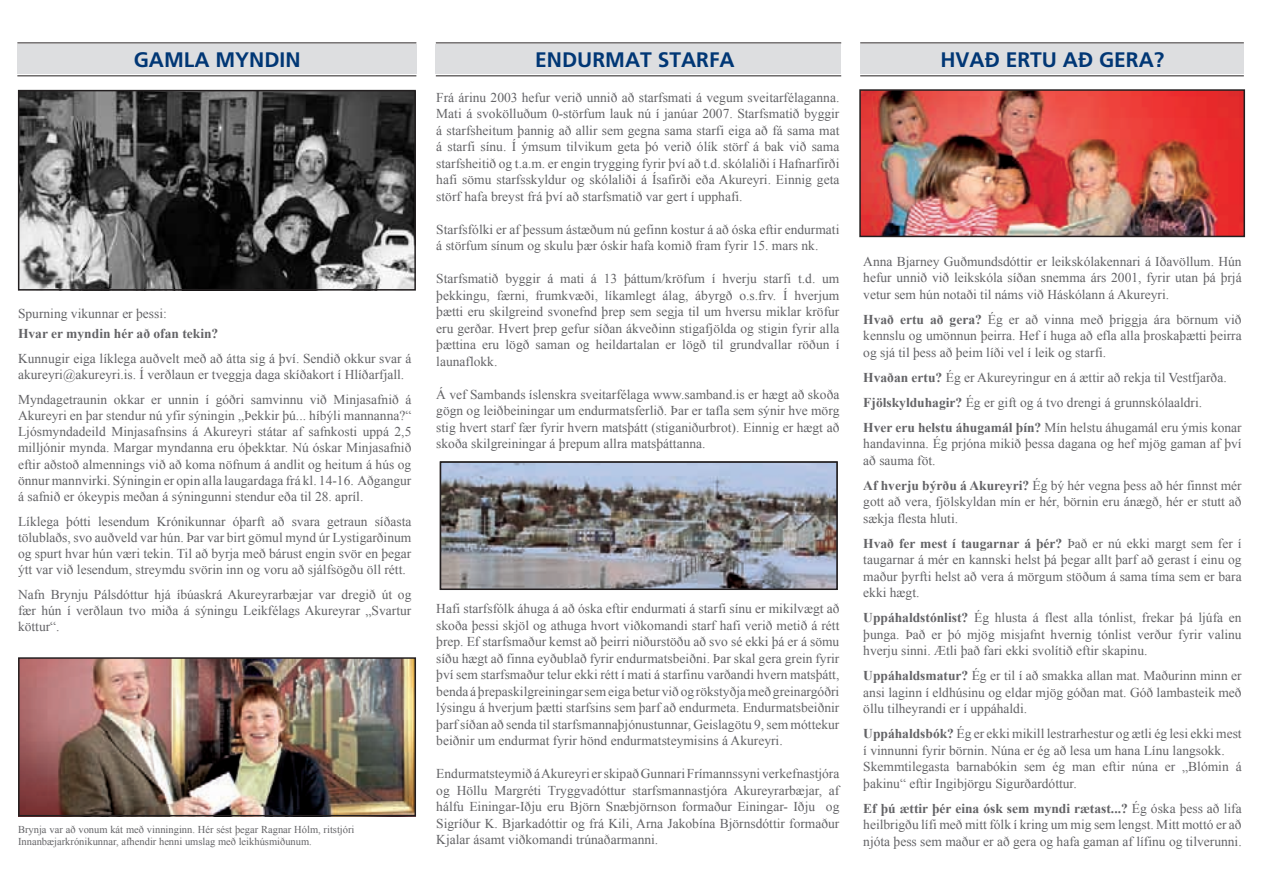
<style>
.page{position:relative;width:1263px;height:893px;background:#fff}
.page>*{position:absolute;margin:0;border:0;box-sizing:border-box;transform-origin:0 0}
.t1{font:700 21px "Frutiger";color:#013775}
.t2{font:13.5px/16.5px "Times New Roman";color:#636366;text-align:justify}
.t3{font:700 13.5px "Times New Roman";color:#636366}
.t4{font:10.5px/12.6px "Times New Roman";color:#636366}
.s1{font-weight:700}
</style>
<div class="page">
<img style="left:21px;top:93px;width:392px;height:195px">
<div style="left:18px;top:90px;width:398px;height:201px;border:2px solid #231f20"></div>
<img style="left:862px;top:92px;width:380px;height:142px">
<div style="left:859px;top:89px;width:386px;height:148px;border:2px solid #231f20"></div>
<img style="left:21px;top:660px;width:392px;height:153px">
<div style="left:18px;top:657px;width:398px;height:159px;border:2px solid #231f20"></div>
<img style="left:443px;top:464px;width:392px;height:123px">
<div style="left:440px;top:461px;width:398px;height:129px;border:2px solid #231f20"></div>
<div style="left:17px;top:45px;width:399px;height:29px;background:#dddee0"></div>
<hr style="left:17px;top:43px;width:399px;height:1px;background:#231f20">
<hr style="left:17px;top:75px;width:399px;height:1px;background:#231f20">
<div style="left:860px;top:45px;width:384px;height:29px;background:#dddee0"></div>
<hr style="left:860px;top:43px;width:384px;height:1px;background:#231f20">
<hr style="left:860px;top:75px;width:384px;height:1px;background:#231f20">
<div style="left:436px;top:45px;width:405px;height:29px;background:#dddee0"></div>
<hr style="left:436px;top:43px;width:405px;height:1px;background:#231f20">
<hr style="left:436px;top:75px;width:405px;height:1px;background:#231f20">
<h1 class="t1" style="left:134px;top:48px;width:168px">GAMLA MYNDIN</h1>
<h1 class="t1" style="left:535px;top:47px;width:201px">ENDURMAT STARFA</h1>
<h1 class="t1" style="left:940px;top:48px;width:226px">HVAÐ ERTU AÐ GERA?</h1>
<p class="t2" style="left:18px;top:305px;width:150px">Spurning vikunnar er þessi:</p>
<p class="t3" style="left:18px;top:326px;width:202px">Hvar er myndin hér að ofan tekin?</p>
<p class="t2" style="left:18px;top:350px;width:395px">Kunnugir eiga líklega auðvelt með að átta sig á því. Sendið okkur svar á akureyri@akureyri.is. Í verðlaun er tveggja daga skíðakort í Hlíðarfjall.</p>
<p class="t2" style="left:18px;top:391px;width:395px">Myndagetraunin okkar er unnin í góðri samvinnu við Minjasafnið á Akureyri en þar stendur nú yfir sýningin „Þekkir þú... híbýli mannanna?“ Ljósmyndadeild Minjasafnsins á Akureyri státar af safnkosti uppá 2,5 milljónir mynda. Margar myndanna eru óþekktar. Nú óskar Minjasafnið eftir aðstoð almennings við að koma nöfnum á andlit og heitum á hús og önnur mannvirki. Sýningin er opin alla laugardaga frá kl. 14-16. Aðgangur á safnið er ókeypis meðan á sýningunni stendur eða til 28. apríl.</p>
<p class="t2" style="left:18px;top:513px;width:395px">Líklega þótti lesendum Krónikunnar óþarft að svara getraun síðasta tölublaðs, svo auðveld var hún. Þar var birt gömul mynd úr Lystigarðinum og spurt hvar hún væri tekin. Til að byrja með bárust engin svör en þegar ýtt var við lesendum, streymdu svörin inn og voru að sjálfsögðu öll rétt.</p>
<p class="t2" style="left:18px;top:586px;width:395px">Nafn Brynju Pálsdóttur hjá íbúaskrá Akureyrarbæjar var dregið út og fær hún í verðlaun tvo miða á sýningu Leikfélags Akureyrar „Svartur köttur“.</p>
<p class="t4" style="left:18px;top:823px;width:338px">Brynja var að vonum kát með vinninginn. Hér sést þegar Ragnar Hólm, ritstjóri<br>Innanbæjarkrónikunnar, afhendir henni umslag með leikhúsmiðunum.</p>
<p class="t2" style="left:436px;top:89px;width:405px">Frá árinu 2003 hefur verið unnið að starfsmati á vegum sveitarfélaganna.<br>Mati á svokölluðum 0-störfum lauk nú í janúar 2007. Starfsmatið byggir á starfsheitum þannig að allir sem gegna sama starfi eiga að fá sama mat á starfi sínu. Í ýmsum tilvikum geta þó verið ólík störf á bak við sama starfsheitið og t.a.m. er engin trygging fyrir því að t.d. skólaliði í Hafnarfirði hafi sömu starfsskyldur og skólaliði á Ísafirði eða Akureyri. Einnig geta störf hafa breyst frá því að starfsmatið var gert í upphafi.</p>
<p class="t2" style="left:436px;top:221px;width:405px">Starfsfólki er af þessum ástæðum nú gefinn kostur á að óska eftir endurmati á störfum sínum og skulu þær óskir hafa komið fram fyrir 15. mars nk.</p>
<p class="t2" style="left:436px;top:270px;width:405px">Starfsmatið byggir á mati á 13 þáttum/kröfum í hverju starfi t.d. um þekkingu, færni, frumkvæði, líkamlegt álag, ábyrgð o.s.frv. Í hverjum þætti eru skilgreind svonefnd þrep sem segja til um hversu miklar kröfur eru gerðar. Hvert þrep gefur síðan ákveðinn stigafjölda og stigin fyrir alla þættina eru lögð saman og heildartalan er lögð til grundvallar röðun í launaflokk.</p>
<p class="t2" style="left:436px;top:386px;width:405px">Á vef Sambands íslenskra sveitarfélaga www.samband.is er hægt að skoða gögn og leiðbeiningar um endurmatsferlið. Þar er tafla sem sýnir hve mörg stig hvert starf fær fyrir hvern matsþátt (stiganiðurbrot). Einnig er hægt að skoða skilgreiningar á þrepum allra matsþáttanna.</p>
<p class="t2" style="left:436px;top:600px;width:405px">Hafi starfsfólk áhuga á að óska eftir endurmati á starfi sínu er mikilvægt að skoða þessi skjöl og athuga hvort viðkomandi starf hafi verið metið á rétt þrep. Ef starfsmaður kemst að þeirri niðurstöðu að svo sé ekki þá er á sömu síðu hægt að finna eyðublað fyrir endurmatsbeiðni. Þar skal gera grein fyrir því sem starfsmaður telur ekki rétt í mati á starfinu varðandi hvern matsþátt, benda á þrepaskilgreiningar sem eiga betur við og rökstyðja með greinargóðri lýsingu á hverjum þætti starfsins sem þarf að endurmeta. Endurmatsbeiðnir þarf síðan að senda til starfsmannaþjónustunnar, Geislagötu 9, sem móttekur beiðnir um endurmat fyrir hönd endurmatsteymisins á Akureyri.</p>
<p class="t2" style="left:436px;top:765px;width:405px">Endurmatsteymið á Akureyri er skipað Gunnari Frímannssyni verkefnastjóra og Höllu Margréti Tryggvadóttur starfsmannastjóra Akureyrarbæjar, af hálfu Einingar-Iðju eru Björn Snæbjörnson formaður Einingar- Iðju og Sigríður K. Bjarkadóttir og frá Kili, Arna Jakobína Björnsdóttir formaður Kjalar ásamt viðkomandi trúnaðarmanni.</p>
<p class="t2" style="left:863px;top:253px;width:380px">Anna Bjarney Guðmundsdóttir er leikskólakennari á Iðavöllum. Hún hefur unnið við leikskóla síðan snemma árs 2001, fyrir utan þá þrjá vetur sem hún notaði til náms við Háskólann á Akureyri.</p>
<p class="t2" style="left:863px;top:311px;width:380px"><span class="s1">Hvað ertu að gera?</span> Ég er að vinna með þriggja ára börnum við kennslu og umönnun þeirra. Hef í huga að efla alla þroskaþætti þeirra og sjá til þess að þeim líði vel í leik og starfi.</p>
<p class="t2" style="left:863px;top:364px;width:380px;line-height:25px;text-align:left"><span class="s1">Hvaðan ertu?</span> Ég er Akureyringur en á ættir að rekja til Vestfjarða.<br><span class="s1">Fjölskylduhagir?</span> Ég er gift og á tvo drengi á grunnskólaaldri.<br><span class="s1">Hver eru helstu áhugamál þín?</span> Mín helstu áhugamál eru ýmis konar</p>
<p class="t2" style="left:863px;top:435px;width:380px">handavinna. Ég prjóna mikið þessa dagana og hef mjög gaman af því að sauma föt.</p>
<p class="t2" style="left:863px;top:477px;width:380px"><span class="s1">Af hverju býrðu á Akureyri?</span> Ég bý hér vegna þess að hér finnst mér gott að vera, fjölskyldan mín er hér, börnin eru ánægð, hér er stutt að sækja flesta hluti.</p>
<p class="t2" style="left:863px;top:535px;width:380px"><span class="s1">Hvað fer mest í taugarnar á þér?</span> Það er nú ekki margt sem fer í taugarnar á mér en kannski helst þá þegar allt þarf að gerast í einu og maður þyrfti helst að vera á mörgum stöðum á sama tíma sem er bara ekki hægt.</p>
<p class="t2" style="left:863px;top:609px;width:380px"><span class="s1">Uppáhaldstónlist?</span> Ég hlusta á flest alla tónlist, frekar þá ljúfa en þunga. Það er þó mjög misjafnt hvernig tónlist verður fyrir valinu hverju sinni. Ætli það fari ekki svolítið eftir skapinu.</p>
<p class="t2" style="left:863px;top:667px;width:380px"><span class="s1">Uppáhaldsmatur?</span> Ég er til í að smakka allan mat. Maðurinn minn er ansi laginn í eldhúsinu og eldar mjög góðan mat. Góð lambasteik með öllu tilheyrandi er í uppáhaldi.</p>
<p class="t2" style="left:863px;top:725px;width:380px;text-align:left"><span class="s1">Uppáhaldsbók?</span> Ég er ekki mikill lestrarhestur og ætli ég lesi ekki mest í vinnunni fyrir börnin. Núna er ég að lesa um hana Línu langsokk.<br>Skemmtilegasta barnabókin sem ég man eftir núna er „Blómin á þakinu“ eftir Ingibjörgu Sigurðardóttur.</p>
<p class="t2" style="left:863px;top:800px;width:380px"><span class="s1">Ef þú ættir þér eina ósk sem myndi rætast...?</span> Ég óska þess að lifa heilbrigðu lífi með mitt fólk í kring um mig sem lengst. Mitt mottó er að njóta þess sem maður er að gera og hafa gaman af lífinu og tilverunni.</p>
</div>
